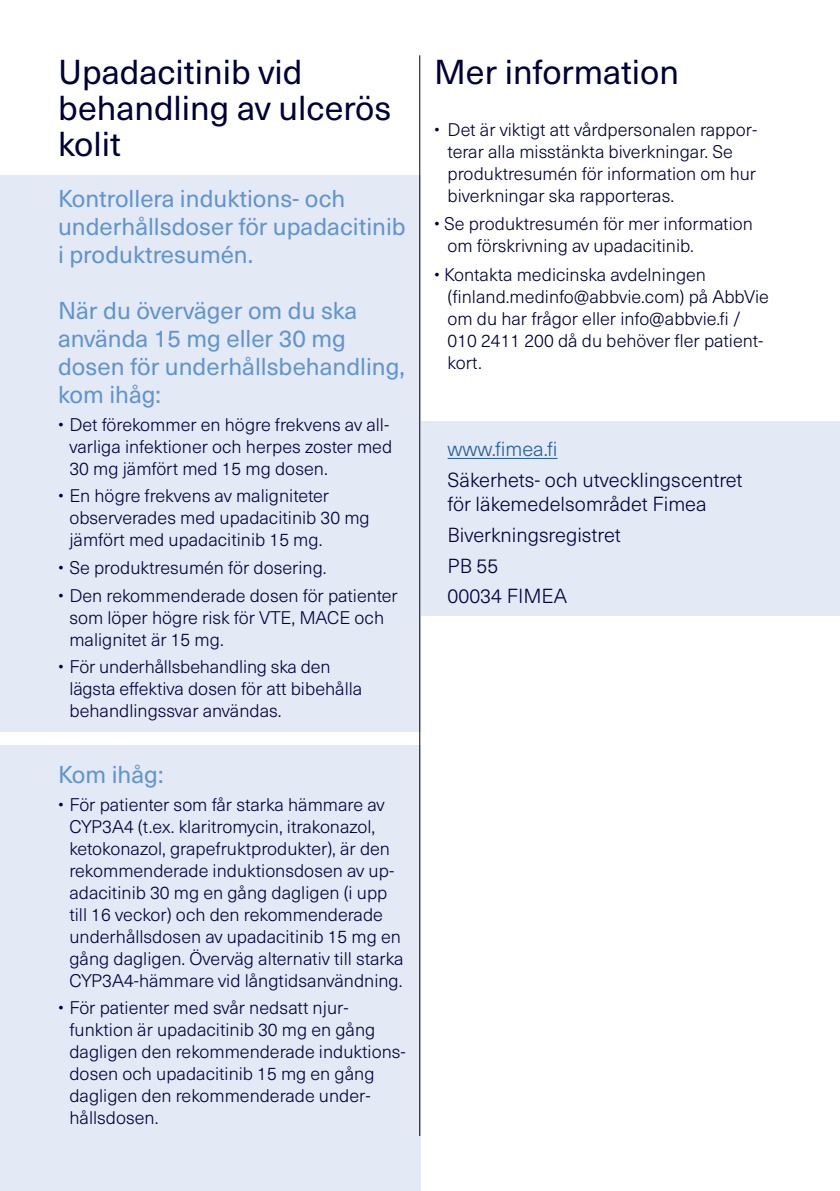
<style>
.page{position:relative;width:840px;height:1191px;background:#fff}
.page>*{position:absolute;margin:0;border:0;box-sizing:border-box;transform-origin:0 0}
.t1{font:34px/36px "Neue Haas Unica Pro";color:#00013a}
.t2{font:24px/28px "Neue Haas Unica Pro";color:#6094ce}
.t3{font:300 20px/30.6px "Neue Haas Unica Pro";color:#00013a}
.t4{font:300 20px "Neue Haas Unica Pro";color:#215e9e}
.t5{font:300 18px/22px "Neue Haas Unica Pro";color:#00013a}
</style>
<div class="page">
<div style="left:420px;top:421px;width:419px;height:195px;background:#e4e9f6"></div>
<div style="left:0;top:746px;width:420px;height:445px;background:#e4e9f6"></div>
<div style="left:0;top:175px;width:420px;height:557px;background:#e4e9f6"></div>
<hr style="left:419px;top:55px;width:1px;height:1081px;background:#000">
<hr style="left:447px;top:458px;width:110px;height:1px;background:#215e9e">
<h1 class="t1" style="left:58px;top:55px;width:334px">Upadacitinib vid behandling av ulcerös kolit</h1>
<h2 class="t2" style="left:58px;top:185px;width:349px">Kontrollera induktions- och underhållsdoser för upadacitinib i produktresumén.</h2>
<h2 class="t2" style="left:58px;top:297px;width:348px">När du överväger om du ska använda 15 mg eller 30 mg dosen för underhållsbehandling, kom ihåg:</h2>
<p class="t5" style="left:69px;top:413px;width:324px;text-indent:-11px">• Det förekommer en högre frekvens av all&shy;varliga infektioner och herpes zoster med<br>30 mg jämfört med 15 mg dosen.</p>
<p class="t5" style="left:69px;top:485px;width:302px;text-indent:-11px">• En högre frekvens av maligniteter observerades med upadacitinib 30 mg jämfört med upadacitinib 15 mg.</p>
<p class="t5" style="left:58px;top:557px;width:270px">• Se produktresumén för dosering.</p>
<p class="t5" style="left:69px;top:584px;width:329px;text-indent:-11px">• Den rekommenderade dosen för patienter som löper högre risk för VTE, MACE och malignitet är 15 mg.</p>
<p class="t5" style="left:69px;top:656px;width:294px;text-indent:-11px">• För underhållsbehandling ska den lägsta effektiva dosen för att bibehålla behandlingssvar användas.</p>
<h2 class="t2" style="left:58px;top:760px;width:107px">Kom ihåg:</h2>
<p class="t5" style="left:69px;top:793px;width:335px;text-indent:-11px">• För patienter som får starka hämmare av CYP3A4 (t.ex. klaritromycin, itrakonazol, ketokonazol, grapefruktprodukter), är den rekommenderade induktionsdosen av up&shy;adacitinib 30 mg en gång dagligen (i upp till 16 veckor) och den rekommenderade underhållsdosen av upadacitinib 15 mg en gång dagligen. Överväg alternativ till starka CYP3A4-hämmare vid långtidsanvändning.</p>
<p class="t5" style="left:69px;top:997px;width:337px;text-indent:-11px">• För patienter med svår nedsatt njur&shy;funktion är upadacitinib 30 mg en gång dagligen den rekommenderade induktions&shy;dosen och upadacitinib 15 mg en gång dagligen den rekommenderade under&shy;hållsdosen.</p>
<h1 class="t1" style="left:434px;top:55px;width:246px">Mer information</h1>
<p class="t5" style="left:447px;top:118px;width:311px;text-indent:-13px">• Det är viktigt att vårdpersonalen rappor&shy;terar alla misstänkta biverkningar. Se produktresumén för information om hur biverkningar ska rapporteras.</p>
<p class="t5" style="left:447px;top:213px;width:306px;text-indent:-13px">• Se produktresumén för mer information om förskrivning av upadacitinib.</p>
<p class="t5" style="left:447px;top:264px;width:323px;text-indent:-13px">• Kontakta medicinska avdelningen (finland.medinfo@abbvie.com) på AbbVie om du har frågor eller info@abbvie.fi /<br>010 2411 200 då du behöver fler patient&shy;kort.</p>
<p class="t4" style="left:447px;top:437px;width:111px">www.fimea.fi</p>
<p class="t3" style="left:447px;top:468px;width:296px;line-height:24px">Säkerhets‐ och utvecklingscentret för läkemedelsområdet Fimea</p>
<p class="t3" style="left:447px;top:520px;width:174px">Biverkningsregistret<br>PB 55<br>00034 FIMEA</p>
</div>
